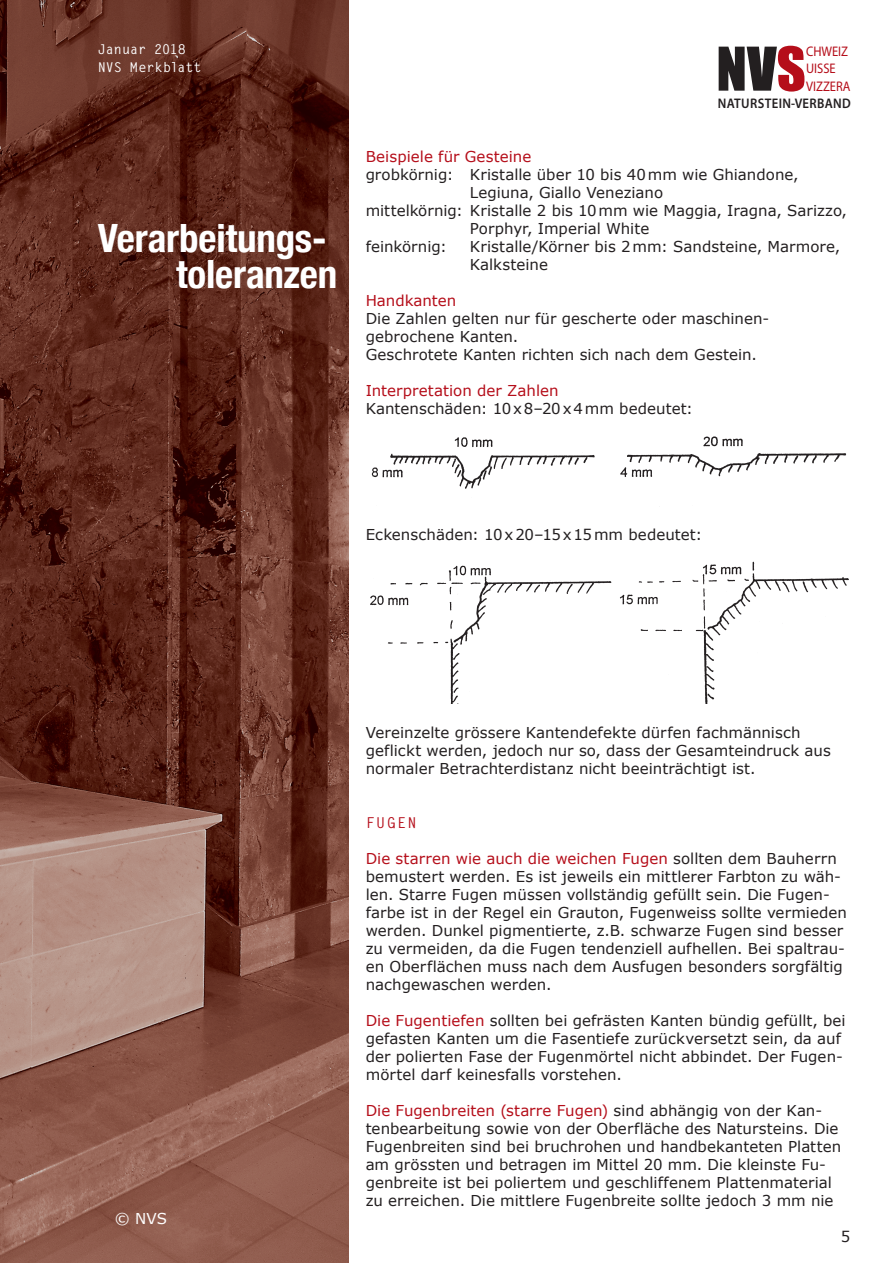
<style>
.page{position:relative;width:893px;height:1263px;background:#fff}
.page>*{position:absolute;margin:0;border:0;box-sizing:border-box;transform-origin:0 0}
.t1{font:55.65px "Impact";color:#231f20}
.t2{font:700 condensed 39px/36px "Helvetica Neue";letter-spacing:-.005em;color:#fff;text-align:right}
.t3{font:15px/18px "Verdana";letter-spacing:.005em;color:#231f20}
.t4{font:15px "Verdana";letter-spacing:.005em;color:#b50e1a}
.t5{font:700 15px "Letter Gothic";letter-spacing:.1em;color:#b50e1a}
.t6{font:15px "Verdana";color:#fff}
.t7{font:600 13.95px "Myriad Pro";letter-spacing:.03em;color:#231f20;scale:.91 1}
.t8{font:13.95px/17.4px "Myriad Pro";color:#b50e1a;scale:.9 1}
.t9{font:700 13.5px/18px "Letter Gothic";letter-spacing:-.005em;color:#fff}
.s1{color:#b50e1a}
</style>
<div class="page">
<svg style="left:0;top:0;width:349px;height:1263px;background:#713f32"></svg>
<img style="left:371px;top:436px;width:476px;height:53px">
<img style="left:370px;top:561px;width:479px;height:142px">
<p class="t9" style="left:98px;top:40px;width:105px">Januar 2018<br>NVS Merkblatt</p>
<h2 class="t2" style="left:98px;top:217px;width:241px">Verarbeitungs&shy;toleranzen</h2>
<h1 class="t1" style="left:716px;top:34px;width:91px">NV<span class="s1">S</span></h1>
<p class="t7" style="left:718px;top:94px;width:148px">NATURSTEIN-VERBAND</p>
<p class="t8" style="left:806px;top:42px;width:51px">CHWEIZ<br>UISSE<br>VIZZERA</p>
<p class="t4" style="left:366px;top:147px;width:167px">Beispiele für Gesteine</p>
<p class="t3" style="left:366px;top:165px;width:435px">grobkörnig: Kristalle über 10 bis 40mm wie Ghiandone,</p>
<p class="t3" style="left:470px;top:183px;width:195px">Legiuna, Giallo Veneziano</p>
<p class="t3" style="left:366px;top:201px;width:483px">mittelkörnig: Kristalle 2 bis 10mm wie Maggia, Iragna, Sarizzo,</p>
<p class="t3" style="left:470px;top:219px;width:181px">Porphyr, Imperial White</p>
<p class="t3" style="left:366px;top:237px;width:83px">feinkörnig:</p>
<p class="t3" style="left:470px;top:237px;width:372px">Kristalle/Körner bis 2mm: Sandsteine, Marmore,<br>Kalksteine</p>
<p class="t4" style="left:366px;top:291px;width:92px">Handkanten</p>
<p class="t3" style="left:366px;top:309px;width:403px">Die Zahlen gelten nur für gescherte oder maschinen&shy;gebrochene Kanten.<br>Geschrotete Kanten richten sich nach dem Gestein.</p>
<p class="t4" style="left:366px;top:381px;width:195px">Interpretation der Zahlen</p>
<p class="t3" style="left:366px;top:399px;width:329px">Kantenschäden: 10x8–20x4mm bedeutet:</p>
<p class="t3" style="left:366px;top:525px;width:338px">Eckenschäden: 10x20–15x15mm bedeutet:</p>
<p class="t6" style="left:115px;top:1209px;width:54px">© NVS</p>
<p class="t3" style="left:366px;top:723px;width:467px">Vereinzelte grössere Kantendefekte dürfen fachmännisch geflickt werden, jedoch nur so, dass der Gesamteindruck aus normaler Betrachterdistanz nicht beeinträchtigt ist.</p>
<p class="t5" style="left:366px;top:814px;width:52px">FUGEN</p>
<p class="t3" style="left:366px;top:849px;width:483px"><span class="s1">Die starren wie auch die weichen Fugen</span> sollten dem Bauherrn bemustert werden. Es ist jeweils ein mittlerer Farbton zu wäh&shy;len. Starre Fugen müssen vollständig gefüllt sein. Die Fugen&shy;farbe ist in der Regel ein Grauton, Fugenweiss sollte vermieden werden. Dunkel pigmentierte, z.B. schwarze Fugen sind besser zu vermeiden, da die Fugen tendenziell aufhellen. Bei spaltrau&shy;en Oberflächen muss nach dem Ausfugen besonders sorgfältig nachgewaschen werden.</p>
<p class="t3" style="left:366px;top:1011px;width:481px"><span class="s1">Die Fugentiefen</span> sollten bei gefrästen Kanten bündig gefüllt, bei gefasten Kanten um die Fasentiefe zurückversetzt sein, da auf der polierten Fase der Fugenmörtel nicht abbindet. Der Fugen&shy;mörtel darf keinesfalls vorstehen.</p>
<p class="t3" style="left:366px;top:1101px;width:477px"><span class="s1">Die Fugenbreiten (starre Fugen)</span> sind abhängig von der Kan&shy;tenbearbeitung sowie von der Oberfläche des Natursteins. Die Fugenbreiten sind bei bruchrohen und handbekanteten Platten am grössten und betragen im Mittel 20 mm. Die kleinste Fu&shy;genbreite ist bei poliertem und geschliffenem Plattenmaterial zu erreichen. Die mittlere Fugenbreite sollte jedoch 3 mm nie</p>
<p class="t3" style="left:841px;top:1227px;width:11px">5</p>
</div>
